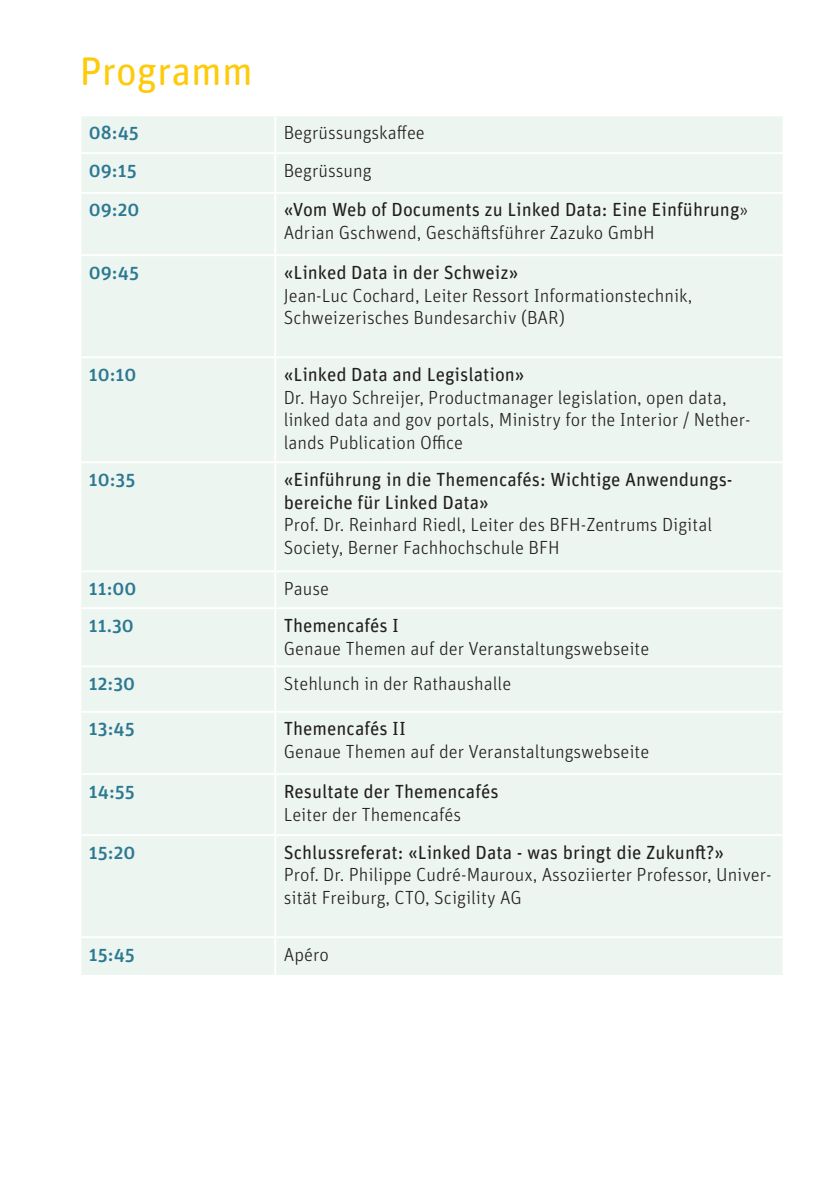
<style>
.page{position:relative;width:840px;height:1191px;background:#fff}
.page>*{position:absolute;margin:0;border:0;box-sizing:border-box;transform-origin:0 0}
.t1{font:40px "Unit Rounded Pro";color:#feca0a}
.t2{font:300 19px/22.6px "Unit Rounded Pro";color:#231f20}
.t3{font:19px/22.6px "Unit Rounded Pro";color:#231f20}
.t4{font:500 19px "Unit Rounded Pro";color:#2d7993}
.s1{font-weight:300}
</style>
<div class="page">
<div style="left:81px;top:116px;width:701px;height:859px;background:#ecf5ef"></div>
<hr style="left:274px;top:116px;width:2px;height:36px;background:#fff">
<hr style="left:79px;top:152px;width:196px;height:2px;background:#fff">
<hr style="left:275px;top:152px;width:509px;height:2px;background:#fff">
<hr style="left:274px;top:154px;width:2px;height:38px;background:#fff">
<hr style="left:79px;top:192px;width:196px;height:2px;background:#fff">
<hr style="left:275px;top:192px;width:509px;height:2px;background:#fff">
<hr style="left:274px;top:194px;width:2px;height:60px;background:#fff">
<hr style="left:79px;top:254px;width:196px;height:2px;background:#fff">
<hr style="left:275px;top:254px;width:509px;height:2px;background:#fff">
<hr style="left:274px;top:256px;width:2px;height:100px;background:#fff">
<hr style="left:79px;top:356px;width:196px;height:2px;background:#fff">
<hr style="left:275px;top:356px;width:509px;height:2px;background:#fff">
<hr style="left:274px;top:358px;width:2px;height:103px;background:#fff">
<hr style="left:79px;top:461px;width:196px;height:2px;background:#fff">
<hr style="left:275px;top:461px;width:509px;height:2px;background:#fff">
<hr style="left:274px;top:463px;width:2px;height:107px;background:#fff">
<hr style="left:79px;top:570px;width:196px;height:2px;background:#fff">
<hr style="left:275px;top:570px;width:509px;height:2px;background:#fff">
<hr style="left:274px;top:572px;width:2px;height:35px;background:#fff">
<hr style="left:79px;top:607px;width:196px;height:2px;background:#fff">
<hr style="left:275px;top:607px;width:509px;height:2px;background:#fff">
<hr style="left:274px;top:609px;width:2px;height:56px;background:#fff">
<hr style="left:79px;top:665px;width:196px;height:2px;background:#fff">
<hr style="left:275px;top:665px;width:509px;height:2px;background:#fff">
<hr style="left:274px;top:667px;width:2px;height:43px;background:#fff">
<hr style="left:79px;top:710px;width:196px;height:2px;background:#fff">
<hr style="left:275px;top:710px;width:509px;height:2px;background:#fff">
<hr style="left:274px;top:712px;width:2px;height:61px;background:#fff">
<hr style="left:79px;top:773px;width:196px;height:2px;background:#fff">
<hr style="left:275px;top:773px;width:509px;height:2px;background:#fff">
<hr style="left:274px;top:775px;width:2px;height:59px;background:#fff">
<hr style="left:79px;top:834px;width:196px;height:2px;background:#fff">
<hr style="left:275px;top:834px;width:509px;height:2px;background:#fff">
<hr style="left:274px;top:836px;width:2px;height:100px;background:#fff">
<hr style="left:79px;top:936px;width:196px;height:2px;background:#fff">
<hr style="left:275px;top:936px;width:509px;height:2px;background:#fff">
<hr style="left:274px;top:938px;width:2px;height:37px;background:#fff">
<h1 class="t1" style="left:79px;top:44px;width:175px">Programm</h1>
<p class="t4" style="left:89px;top:119px;width:51px">08:45</p>
<p class="t2" style="left:283px;top:121px;width:142px">Begrüssungskaffee</p>
<p class="t4" style="left:89px;top:157px;width:49px">09:15</p>
<p class="t2" style="left:283px;top:158px;width:89px">Begrüssung</p>
<p class="t4" style="left:89px;top:196px;width:52px">09:20</p>
<p class="t3" style="left:283px;top:198px;width:466px">«Vom Web of Documents zu Linked Data: Eine Einführung<span class="s1">»<br>Adrian Gschwend, Geschäftsführer Zazuko GmbH</span></p>
<p class="t4" style="left:89px;top:259px;width:51px">09:45</p>
<p class="t3" style="left:283px;top:260px;width:236px">«Linked Data in der Schweiz»</p>
<p class="t2" style="left:283px;top:283px;width:410px">Jean-Luc Cochard, Leiter Ressort Informationstechnik,<br>Schweizerisches Bundesarchiv (BAR)</p>
<p class="t4" style="left:89px;top:361px;width:49px">10:10</p>
<p class="t3" style="left:283px;top:362px;width:242px">«Linked Data and Legislation»</p>
<p class="t2" style="left:283px;top:385px;width:468px">Dr. Hayo Schreijer, Productmanager legislation, open data, linked data and gov portals, Ministry for the Interior / Nether&shy;lands Publication Office</p>
<p class="t4" style="left:89px;top:466px;width:48px">10:35</p>
<p class="t3" style="left:283px;top:467px;width:450px">«Einführung in die Themencafés: Wichtige Anwendungs&shy;bereiche für Linked Data»</p>
<p class="t2" style="left:283px;top:513px;width:429px">Prof. Dr. Reinhard Riedl, Leiter des BFH-Zentrums Digital<br>Society, Berner Fachhochschule BFH</p>
<p class="t4" style="left:89px;top:575px;width:49px">11:00</p>
<p class="t2" style="left:283px;top:577px;width:47px">Pause</p>
<p class="t4" style="left:89px;top:612px;width:46px">11.30</p>
<p class="t3" style="left:283px;top:613px;width:117px">Themencafés I</p>
<p class="t2" style="left:283px;top:636px;width:367px">Genaue Themen auf der Veranstaltungswebseite</p>
<p class="t4" style="left:89px;top:670px;width:48px">12:30</p>
<p class="t2" style="left:283px;top:672px;width:229px">Stehlunch in der Rathaushalle</p>
<p class="t4" style="left:89px;top:715px;width:47px">13:45</p>
<p class="t3" style="left:283px;top:716px;width:124px">Themencafés II</p>
<p class="t2" style="left:283px;top:740px;width:367px">Genaue Themen auf der Veranstaltungswebseite</p>
<p class="t4" style="left:89px;top:778px;width:47px">14:55</p>
<p class="t3" style="left:283px;top:779px;width:216px">Resultate der Themencafés</p>
<p class="t2" style="left:283px;top:802px;width:179px">Leiter der Themencafés</p>
<p class="t4" style="left:89px;top:838px;width:48px">15:20</p>
<p class="t3" style="left:283px;top:840px;width:441px">Schlussreferat: «Linked Data - was bringt die Zukunft?»</p>
<p class="t2" style="left:283px;top:863px;width:489px">Prof. Dr. Philippe Cudré-Mauroux, Assoziierter Professor, Univer&shy;sität Freiburg, CTO, Scigility AG</p>
<p class="t4" style="left:89px;top:941px;width:47px">15:45</p>
<p class="t2" style="left:283px;top:942px;width:47px">Apéro</p>
</div>
